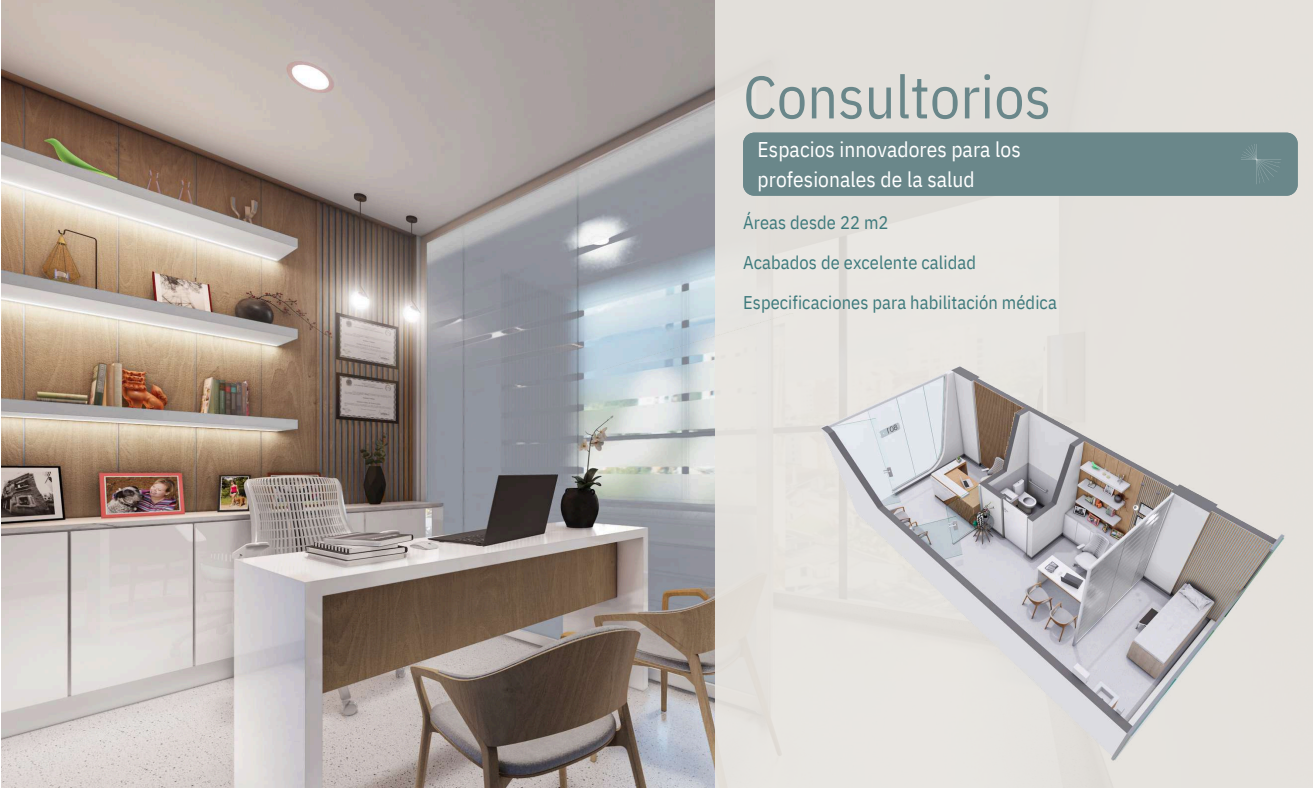
<style>
.page{position:relative;width:1313px;height:788px;background:#fff}
.page>*{position:absolute;margin:0;border:0;box-sizing:border-box;transform-origin:0 0}
.t1{font:59.85px "IBM Plex Sans Cond";letter-spacing:.005em;color:#6a878a}
.t2{font:21.35px/29.6px "IBM Plex Sans Cond";letter-spacing:.005em;color:#fff}
.t3{font:18.38px/40.1px "IBM Plex Sans Cond";letter-spacing:.005em;color:#3e7a7c}
</style>
<div class="page">
<img style="left:1px;top:0;width:714px;height:787px">
<div style="left:715px;top:0;width:597px;height:787px;background:#e9e6e1"></div>
<div style="left:743px;top:133px;width:481px;height:63px;background:#6a878a"></div>
<img style="left:602px;top:313px;width:683px;height:470px">
<img style="left:1224px;top:132px;width:73px;height:64px">
<h1 class="t1" style="left:743px;top:57px;width:309px">Consultorios</h1>
<p class="t2" style="left:757px;top:134px;width:265px">Espacios innovadores para los profesionales de la salud</p>
<p class="t3" style="left:743px;top:202px;width:315px">Áreas desde 22 m2<br>Acabados de excelente calidad<br>Especificaciones para habilitación médica</p>
</div>
